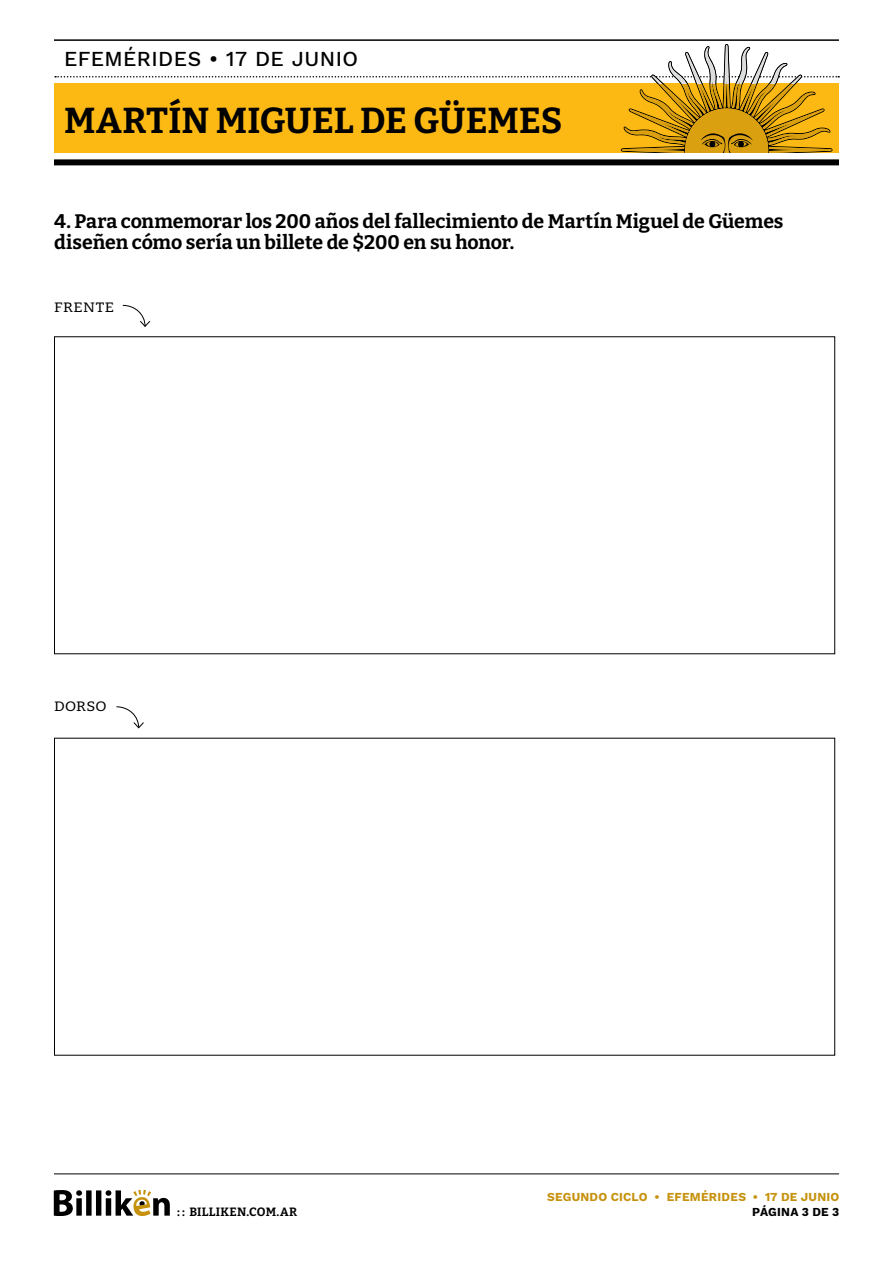
<style>
.page{position:relative;width:893px;height:1263px;background:#fff}
.page>*{position:absolute;margin:0;border:0;box-sizing:border-box;transform-origin:0 0}
.t1{font:700 36px "Bitter";letter-spacing:-.005em;color:#000}
.t2{font:500 21px "Work Sans";letter-spacing:.02em;color:#000}
.t3{font:700 19.5px/21px "Bitter";letter-spacing:-.005em;color:#000}
.t4{font:16.5px "Bitter";color:#000}
.t5{font:700 12px "Work Sans";letter-spacing:.02em;color:#c6920e}
.t6{font:700 12px "Bitter";letter-spacing:.02em;color:#000}
.t7{font:700 12px "Work Sans";letter-spacing:.02em;color:#000}
</style>
<div class="page">
<hr style="left:54px;top:39px;width:785px;height:2px;background:#000">
<svg style="left:54px;top:1190px;width:116px;height:26px"></svg>
<hr style="left:54px;top:1173px;width:785px;height:1px;background:#000">
<div style="left:54px;top:159px;width:785px;height:6px;background:#000"></div>
<svg style="left:55px;top:44px;width:784px;height:116px"></svg>
<svg style="left:122px;top:305px;width:29px;height:22px"></svg>
<svg style="left:116px;top:706px;width:28px;height:23px"></svg>
<p class="t2" style="left:64px;top:43px;width:296px">EFEMÉRIDES • 17 DE JUNIO</p>
<h1 class="t1" style="left:64px;top:98px;width:500px">MARTÍN MIGUEL DE GÜEMES</h1>
<p class="t3" style="left:54px;top:211px;width:731px">4. Para conmemorar los 200 años del fallecimiento de Martín Miguel de Güemes diseñen cómo sería un billete de $200 en su honor.</p>
<p class="t4" style="left:54px;top:296px;width:61px">FRENTE</p>
<p class="t4" style="left:54px;top:695px;width:54px">DORSO</p>
<p class="t6" style="left:177px;top:1204px;width:121px">: : BILLIKEN.COM.AR</p>
<p class="t5" style="left:547px;top:1187px;width:294px">SEGUNDO CICLO • EFEMÉRIDES • 17 DE JUNIO</p>
<p class="t7" style="left:752px;top:1202px;width:89px">PÁGINA 3 DE 3</p>
</div>
